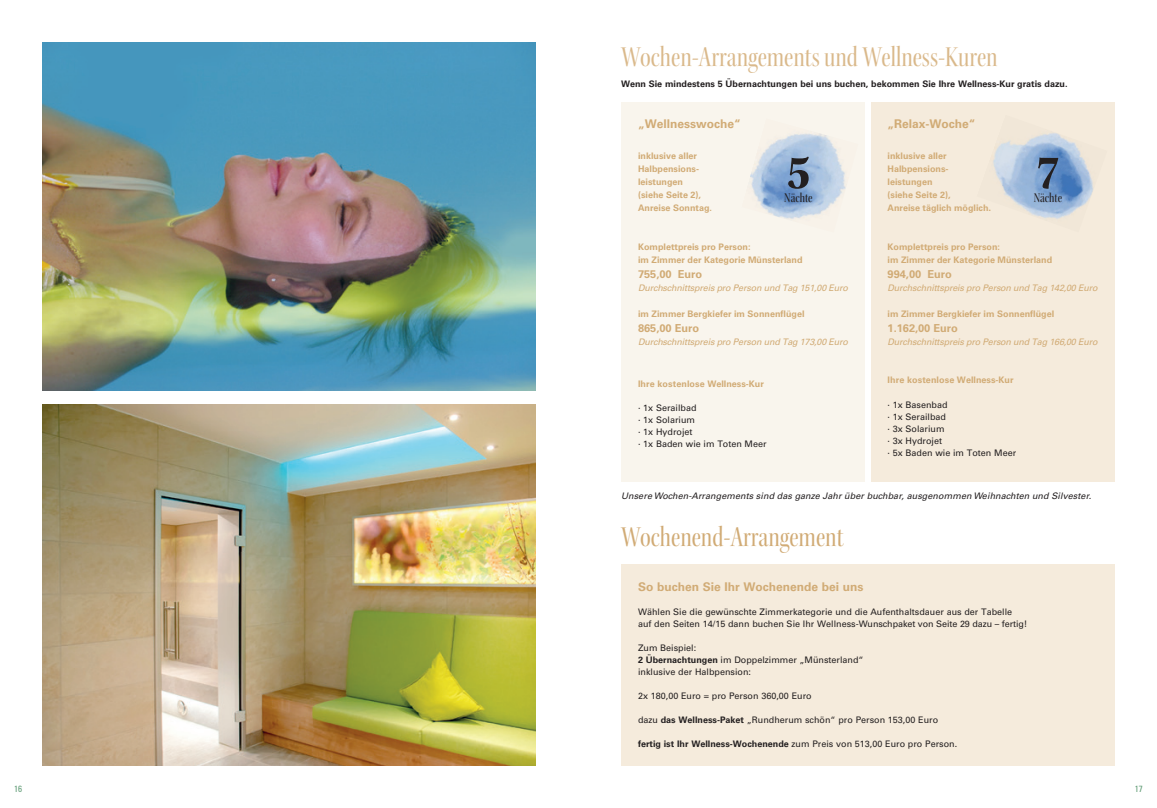
<style>
.page{position:relative;width:1157px;height:808px;background:#fff}
.page>*{position:absolute;margin:0;border:0;box-sizing:border-box;transform-origin:0 0}
.t1{font:50px "Kepler Std Bold Scn";color:#231f20}
.t2{font:30px "Kepler Std Cn Disp";color:#dab98b}
.t3{font:30px "Kepler Std Cn Disp";color:#d1ab75}
.t4{font:14px "Kepler Std Medium Cn Disp";color:#231f20}
.t5{font:700 12px "Univers LT Pro 65";color:#d1ab75}
.t6{font:700 11px "Univers LT Pro 65";color:#d1ab75}
.t7{font:9px/12px "Univers LT Pro 55 Roman";color:#231f20}
.t8{font:700 9px/13px "Univers LT Pro 65";color:#d1ab75}
.t9{font:italic 9px "Univers LT Pro 55";letter-spacing:-.02em;color:#d1ab75}
.t10{font:700 9px "Univers LT Pro 65";color:#231f20}
.t11{font:italic 9px "Univers LT Pro 55";letter-spacing:.01em;color:#231f20}
.t12{font:condensed 9px "Univers LT Pro";color:#629d77}
.s1{font-size:10px}
.s2{font-family:"Univers LT Pro 65";font-weight:700}
.s3{font-family:"Univers LT Pro 55 Roman";font-weight:400}
</style>
<div class="page">
<img style="left:43px;top:404px;width:493px;height:361px">
<img style="left:43px;top:43px;width:493px;height:348px">
<div style="left:870px;top:102px;width:244px;height:380px;background:#f5ebdc"></div>
<div style="left:621px;top:564px;width:493px;height:201px;background:#f5ebdc"></div>
<div style="left:621px;top:102px;width:244px;height:380px;background:#f9f5ed"></div>
<img style="left:750px;top:133px;width:96px;height:86px">
<img style="left:993px;top:132px;width:101px;height:87px">
<p class="t12" style="left:14px;top:783px;width:9px">16</p>
<h2 class="t2" style="left:621px;top:41px;width:378px">Wochen-Arrangements und Wellness-Kuren</h2>
<p class="t10" style="left:621px;top:77px;width:448px">Wenn Sie mindestens 5 Übernachtungen bei uns buchen, bekommen Sie Ihre Wellness-Kur gratis dazu.</p>
<h3 class="t5" style="left:638px;top:115px;width:104px">„Wellnesswoche“</h3>
<p class="t8" style="left:638px;top:149px;width:76px">inklusive aller<br>Halbpensions&shy;leistungen<br>(siehe Seite 2),<br>Anreise Sonntag.</p>
<p class="t8" style="left:638px;top:240px;width:166px">Komplettpreis pro Person:<br>im Zimmer der Kategorie Münsterland</p>
<p class="t6" style="left:638px;top:266px;width:66px">755,00 Euro</p>
<p class="t9" style="left:638px;top:281px;width:211px">Durchschnittspreis pro Person und Tag 151,00 Euro</p>
<p class="t8" style="left:638px;top:307px;width:168px">im Zimmer Bergkiefer im Sonnenflügel</p>
<p class="t6" style="left:638px;top:320px;width:63px">865,00 Euro</p>
<p class="t9" style="left:638px;top:335px;width:211px">Durchschnittspreis pro Person und Tag 173,00 Euro</p>
<p class="t8" style="left:638px;top:377px;width:127px">Ihre kostenlose Wellness-Kur</p>
<p class="t7" style="left:638px;top:401px;width:130px">· 1x Serailbad<br>· 1x Solarium<br>· 1x Hydrojet<br>· 1x Baden wie im Toten Meer</p>
<h1 class="t1" style="left:786px;top:144px;width:25px">5</h1>
<h3 class="t4" style="left:784px;top:190px;width:30px">Nächte</h3>
<h3 class="t5" style="left:887px;top:115px;width:90px">„Relax-Woche“</h3>
<p class="t8" style="left:887px;top:149px;width:105px">inklusive aller<br>Halbpensions&shy;leistungen<br>(siehe Seite 2),<br>Anreise täglich möglich<span class="s1">.</span></p>
<p class="t8" style="left:887px;top:240px;width:166px">Komplettpreis pro Person:<br>im Zimmer der Kategorie Münsterland</p>
<p class="t6" style="left:887px;top:266px;width:66px">994,00 Euro</p>
<p class="t9" style="left:887px;top:281px;width:211px">Durchschnittspreis pro Person und Tag 142,00 Euro</p>
<p class="t8" style="left:887px;top:307px;width:168px">im Zimmer Bergkiefer im Sonnenflügel</p>
<p class="t6" style="left:887px;top:320px;width:72px">1.162,00 Euro</p>
<p class="t9" style="left:887px;top:335px;width:211px">Durchschnittspreis pro Person und Tag 166,00 Euro</p>
<p class="t8" style="left:887px;top:373px;width:127px">Ihre kostenlose Wellness-Kur</p>
<p class="t7" style="left:887px;top:398px;width:130px">· 1x Basenbad<br>· 1x Serailbad<br>· 3x Solarium<br>· 3x Hydrojet<br>· 5x Baden wie im Toten Meer</p>
<h1 class="t1" style="left:1036px;top:144px;width:25px">7</h1>
<h3 class="t4" style="left:1033px;top:190px;width:30px">Nächte</h3>
<p class="t11" style="left:621px;top:490px;width:472px">Unsere Wochen-Arrangements sind das ganze Jahr über buchbar, ausgenommen Weihnachten und Silvester.</p>
<h2 class="t3" style="left:621px;top:521px;width:224px">Wochenend-Arrangement</h2>
<h3 class="t5" style="left:638px;top:578px;width:227px">So buchen Sie Ihr Wochenende bei uns</h3>
<p class="t7" style="left:638px;top:605px;width:391px">Wählen Sie die gewünschte Zimmerkategorie und die Aufenthaltsdauer aus der Tabelle auf den Seiten 14/15 dann buchen Sie Ihr Wellness-Wunschpaket von Seite 29 dazu – fertig!</p>
<p class="t7" style="left:638px;top:641px;width:227px">Zum Beispiel:<br><span class="s2">2 Übernachtungen</span> im Doppelzimmer „Münsterland“ inklusive der Halbpension:</p>
<p class="t7" style="left:638px;top:689px;width:175px">2x 180,00 Euro = pro Person 360,00 Euro</p>
<p class="t7" style="left:638px;top:713px;width:302px">dazu <span class="s2">das Wellness-Paket</span> „Rundherum schön“ pro Person 153,00 Euro</p>
<p class="t10" style="left:638px;top:737px;width:321px">fertig ist Ihr Wellness-Wochenende <span class="s3">zum Preis von 513,00 Euro pro Person.</span></p>
<p class="t12" style="left:1134px;top:783px;width:9px">17</p>
</div>
